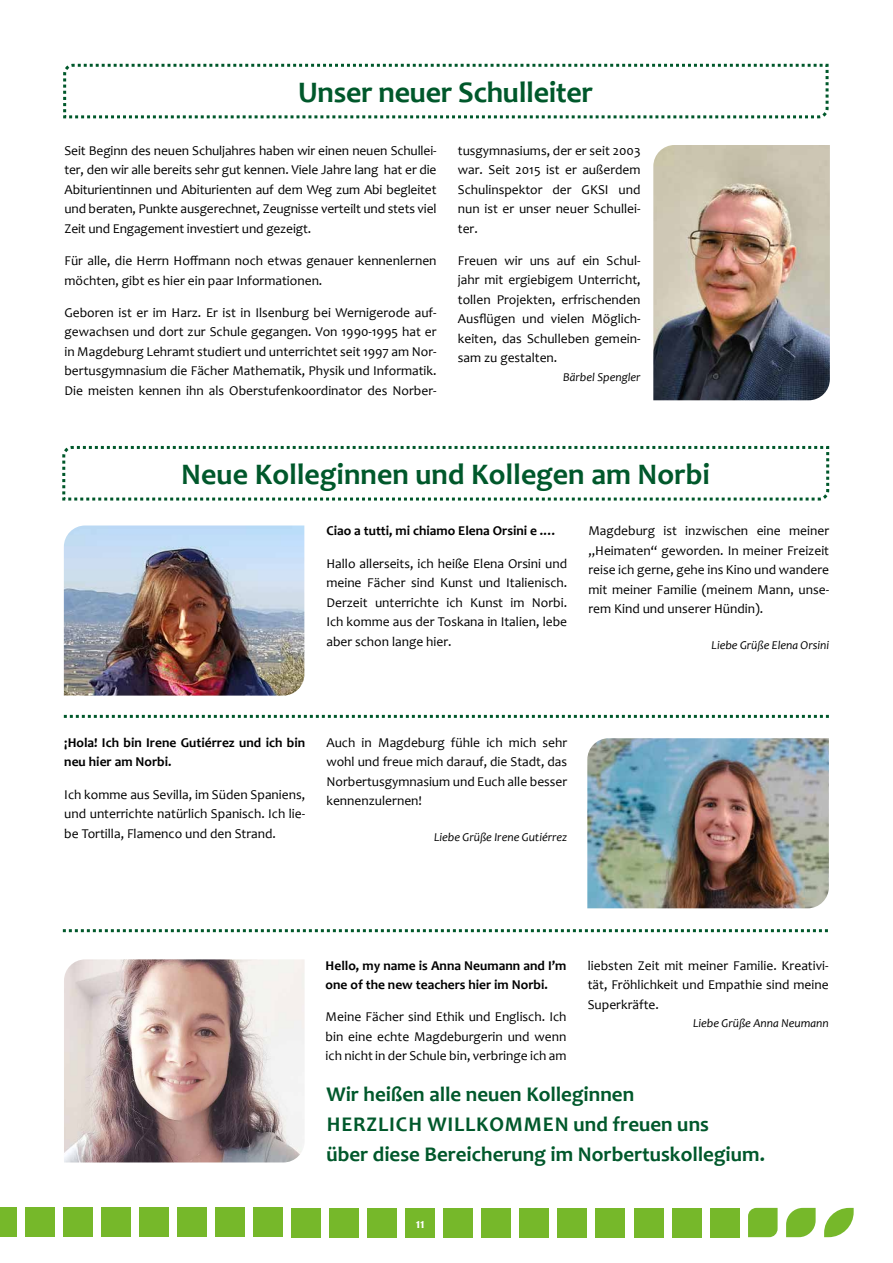
<style>
.page{position:relative;width:893px;height:1263px;background:#fff}
.page>*{position:absolute;margin:0;border:0;box-sizing:border-box;transform-origin:0 0}
.t1{font:700 30px "Candara";color:#00582b}
.t2{font:700 21px/30px "Candara";color:#00582b}
.t3{font:13.5px/19.5px "Candara";color:#000;text-align:justify}
.t4{font:700 13.5px/19.5px "Candara";color:#000}
.t5{font:700 13.5px "Candara";color:#fff}
.t6{font:italic 12px "Candara";color:#000}
</style>
<div class="page">
<div style="left:710px;top:1208px;width:29px;height:29px;background:#76b82a"></div>
<div style="left:444px;top:1208px;width:29px;height:29px;background:#76b82a"></div>
<div style="left:482px;top:1208px;width:29px;height:29px;background:#76b82a"></div>
<div style="left:520px;top:1208px;width:29px;height:29px;background:#76b82a"></div>
<div style="left:558px;top:1208px;width:29px;height:29px;background:#76b82a"></div>
<div style="left:596px;top:1208px;width:29px;height:29px;background:#76b82a"></div>
<div style="left:634px;top:1208px;width:29px;height:29px;background:#76b82a"></div>
<div style="left:672px;top:1208px;width:29px;height:29px;background:#76b82a"></div>
<div style="left:329px;top:1208px;width:30px;height:29px;background:#76b82a"></div>
<div style="left:367px;top:1208px;width:30px;height:29px;background:#76b82a"></div>
<div style="left:405px;top:1208px;width:30px;height:29px;background:#76b82a"></div>
<svg style="left:748px;top:1208px;width:30px;height:29px"></svg>
<svg style="left:786px;top:1208px;width:30px;height:29px"></svg>
<svg style="left:824px;top:1208px;width:30px;height:29px"></svg>
<div style="left:291px;top:1208px;width:30px;height:29px;background:#76b82a"></div>
<div style="left:25px;top:1208px;width:29px;height:29px;background:#76b82a"></div>
<div style="left:63px;top:1208px;width:29px;height:29px;background:#76b82a"></div>
<div style="left:101px;top:1208px;width:29px;height:29px;background:#76b82a"></div>
<div style="left:139px;top:1208px;width:29px;height:29px;background:#76b82a"></div>
<div style="left:177px;top:1208px;width:29px;height:29px;background:#76b82a"></div>
<div style="left:215px;top:1208px;width:30px;height:29px;background:#76b82a"></div>
<div style="left:253px;top:1208px;width:30px;height:29px;background:#76b82a"></div>
<div style="left:0;top:1208px;width:16px;height:29px;background:#76b82a"></div>
<svg style="left:63px;top:63px;width:766px;height:56px"></svg>
<img style="left:653px;top:145px;width:177px;height:255px">
<img style="left:64px;top:959px;width:241px;height:203px">
<img style="left:64px;top:525px;width:240px;height:171px">
<svg style="left:64px;top:715px;width:765px;height:3px"></svg>
<svg style="left:63px;top:929px;width:765px;height:3px"></svg>
<img style="left:587px;top:738px;width:242px;height:170px">
<svg style="left:62px;top:445px;width:768px;height:56px"></svg>
<h1 class="t1" style="left:298px;top:74px;width:296px">Unser neuer Schulleiter</h1>
<p class="t3" style="left:64px;top:141px;width:374px">Seit Beginn des neuen Schuljahres haben wir einen neuen Schullei&shy;ter, den wir alle bereits sehr gut kennen. Viele Jahre lang hat er die Abiturientinnen und Abiturienten auf dem Weg zum Abi begleitet und beraten, Punkte ausgerechnet, Zeugnisse verteilt und stets viel Zeit und Engagement investiert und gezeigt.</p>
<p class="t3" style="left:64px;top:251px;width:374px">Für alle, die Herrn Hoffmann noch etwas genauer kennenlernen möchten, gibt es hier ein paar Informationen.</p>
<p class="t3" style="left:64px;top:303px;width:374px">Geboren ist er im Harz. Er ist in Ilsenburg bei Wernigerode auf&shy;gewachsen und dort zur Schule gegangen. Von 1990-1995 hat er in Magdeburg Lehramt studiert und unterrichtet seit 1997 am Nor&shy;bertusgymnasium die Fächer Mathematik, Physik und Informatik.<br>Die meisten kennen ihn als Oberstufenkoordinator des Norber-</p>
<p class="t3" style="left:458px;top:141px;width:184px">tusgymnasiums, der er seit 2003 war. Seit 2015 ist er außerdem Schulinspektor der GKSI und nun ist er unser neuer Schullei&shy;ter.</p>
<p class="t3" style="left:458px;top:251px;width:184px">Freuen wir uns auf ein Schul&shy;jahr mit ergiebigem Unterricht, tollen Projekten, erfrischenden Ausflügen und vielen Möglich&shy;keiten, das Schulleben gemein&shy;sam zu gestalten.</p>
<p class="t6" style="left:563px;top:369px;width:79px">Bärbel Spengler</p>
<h1 class="t1" style="left:181px;top:456px;width:530px">Neue Kolleginnen und Kollegen am Norbi</h1>
<p class="t4" style="left:326px;top:521px;width:232px">Ciao a tutti, mi chiamo Elena Orsini e .…</p>
<p class="t3" style="left:326px;top:553px;width:242px">Hallo allerseits, ich heiße Elena Orsini und meine Fächer sind Kunst und Italienisch.<br>Derzeit unterrichte ich Kunst im Norbi.<br>Ich komme aus der Toskana in Italien, lebe aber schon lange hier.</p>
<p class="t3" style="left:588px;top:521px;width:242px">Magdeburg ist inzwischen eine meiner „Heimaten“ geworden. In meiner Freizeit reise ich gerne, gehe ins Kino und wandere mit meiner Familie (meinem Mann, unse&shy;rem Kind und unserer Hündin).</p>
<p class="t6" style="left:712px;top:638px;width:119px">Liebe Grüße Elena Orsini</p>
<p class="t4" style="left:64px;top:733px;width:242px">¡Hola! Ich bin Irene Gutiérrez und ich bin neu hier am Norbi.</p>
<p class="t3" style="left:64px;top:785px;width:242px">Ich komme aus Sevilla, im Süden Spaniens, und unterrichte natürlich Spanisch. Ich lie&shy;be Tortilla, Flamenco und den Strand.</p>
<p class="t3" style="left:326px;top:733px;width:242px">Auch in Magdeburg fühle ich mich sehr wohl und freue mich darauf, die Stadt, das Norbertusgymnasium und Euch alle besser kennenzulernen!</p>
<p class="t6" style="left:434px;top:830px;width:135px">Liebe Grüße Irene Gutiérrez</p>
<p class="t4" style="left:326px;top:955px;width:242px">Hello, my name is Anna Neumann and I’m one of the new teachers hier im Norbi.</p>
<p class="t3" style="left:326px;top:1007px;width:242px">Meine Fächer sind Ethik und Englisch. Ich bin eine echte Magdeburgerin und wenn ich nicht in der Schule bin, verbringe ich am</p>
<p class="t3" style="left:588px;top:955px;width:242px">liebsten Zeit mit meiner Familie. Kreativi&shy;tät, Fröhlichkeit und Empathie sind meine Superkräfte.</p>
<p class="t6" style="left:693px;top:1015px;width:137px">Liebe Grüße Anna Neumann</p>
<h2 class="t2" style="left:326px;top:1079px;width:440px">Wir heißen alle neuen Kolleginnen<br>HERZLICH WILLKOMMEN und freuen uns<br>über diese Bereicherung im Norbertuskollegium.</h2>
<p class="t5" style="left:416px;top:1215px;width:11px">11</p>
</div>
